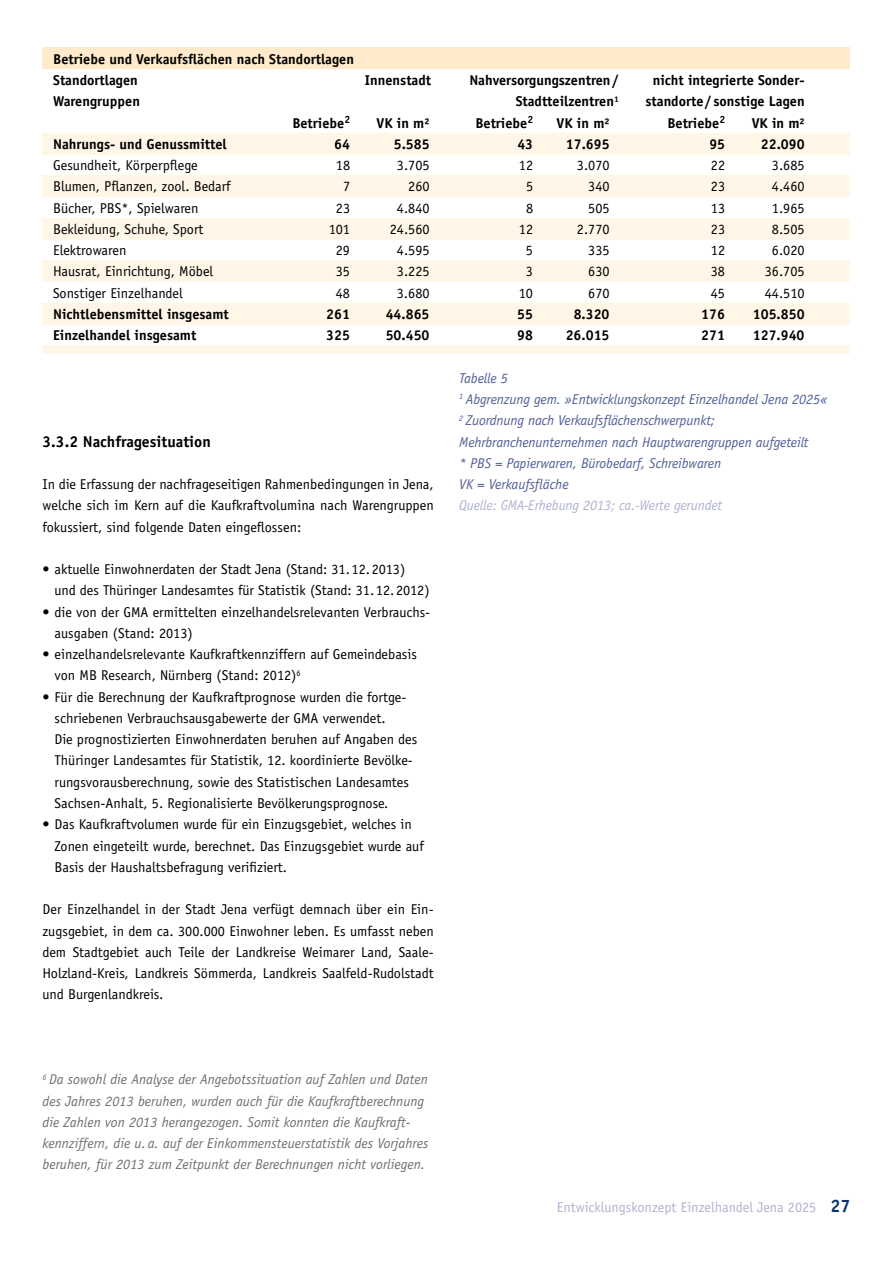
<style>
.page{position:relative;width:893px;height:1263px;background:#fff}
.page>*{position:absolute;margin:0;border:0;box-sizing:border-box;transform-origin:0 0}
.t1{font:700 15.75px "Officina Sans";color:#000}
.t2{font:14.25px/21.3px "Officina Sans";color:#000}
.t3{font:700 14.25px/21.3px "Officina Sans";color:#000}
.t4{font:italic 14.25px/21.3px "Officina Sans";color:#6f6f6e}
.t5{font:italic 14.25px/21.3px "Officina Sans";letter-spacing:-.01em;color:#535f95}
.t6{font:14.25px "Officina Sans";color:#b0b3d0}
.t7{font:italic 14.25px "Officina Sans";letter-spacing:-.01em;color:#b0b3d0}
.s1{font-weight:700;font-size:18px;color:#0d3270}
</style>
<div class="page">
<div style="left:43px;top:133px;width:807px;height:21px;background:#fff6e7"></div>
<div style="left:43px;top:175px;width:807px;height:22px;background:#fff6e7"></div>
<div style="left:43px;top:218px;width:807px;height:21px;background:#fff6e7"></div>
<div style="left:43px;top:260px;width:807px;height:22px;background:#fff6e7"></div>
<div style="left:43px;top:303px;width:807px;height:21px;background:#fff6e7"></div>
<div style="left:43px;top:345px;width:807px;height:9px;background:#fff6e7"></div>
<div style="left:43px;top:48px;width:807px;height:21px;background:#ffebcb"></div>
<p class="t3" style="left:53px;top:48px;width:302px">Betriebe und Verkaufsflächen nach Standortlagen<br>Standortlagen</p>
<p class="t3" style="left:365px;top:69px;width:68px">Innenstadt</p>
<p class="t3" style="left:469px;top:69px;width:151px">Nahversorgungszentren/</p>
<p class="t3" style="left:653px;top:69px;width:153px">nicht integrierte Sonder-</p>
<p class="t3" style="left:53px;top:91px;width:88px">Warengruppen</p>
<p class="t3" style="left:516px;top:91px;width:105px">Stadtteilzentren<sup>1</sup></p>
<p class="t3" style="left:645px;top:91px;width:161px">standorte/ sonstige Lagen</p>
<p class="t3" style="left:292px;top:112px;width:59px">Betriebe<sup>2</sup></p>
<p class="t3" style="left:377px;top:112px;width:55px">VK in m²</p>
<p class="t3" style="left:475px;top:112px;width:59px">Betriebe<sup>2</sup></p>
<p class="t3" style="left:557px;top:112px;width:55px">VK in m²</p>
<p class="t3" style="left:667px;top:112px;width:59px">Betriebe<sup>2</sup></p>
<p class="t3" style="left:752px;top:112px;width:55px">VK in m²</p>
<p class="t3" style="left:53px;top:133px;width:175px">Nahrungs- und Genussmittel</p>
<p class="t3" style="left:334px;top:133px;width:17px">64</p>
<p class="t3" style="left:394px;top:133px;width:37px">5.585</p>
<p class="t3" style="left:517px;top:133px;width:17px">43</p>
<p class="t3" style="left:566px;top:133px;width:45px">17.695</p>
<p class="t3" style="left:709px;top:133px;width:17px">95</p>
<p class="t3" style="left:761px;top:133px;width:45px">22.090</p>
<p class="t2" style="left:53px;top:155px;width:146px">Gesundheit, Körperpflege</p>
<p class="t2" style="left:336px;top:155px;width:16px">18</p>
<p class="t2" style="left:397px;top:155px;width:34px">3.705</p>
<p class="t2" style="left:519px;top:155px;width:16px">12</p>
<p class="t2" style="left:577px;top:155px;width:34px">3.070</p>
<p class="t2" style="left:711px;top:155px;width:16px">22</p>
<p class="t2" style="left:772px;top:155px;width:34px">3.685</p>
<p class="t2" style="left:53px;top:176px;width:179px">Blumen, Pflanzen, zool. Bedarf</p>
<p class="t2" style="left:343px;top:176px;width:9px">7</p>
<p class="t2" style="left:408px;top:176px;width:23px">260</p>
<p class="t2" style="left:526px;top:176px;width:9px">5</p>
<p class="t2" style="left:588px;top:176px;width:23px">340</p>
<p class="t2" style="left:711px;top:176px;width:16px">23</p>
<p class="t2" style="left:772px;top:176px;width:34px">4.460</p>
<p class="t2" style="left:53px;top:197px;width:147px">Bücher, PBS*, Spielwaren</p>
<p class="t2" style="left:336px;top:197px;width:16px">23</p>
<p class="t2" style="left:397px;top:197px;width:34px">4.840</p>
<p class="t2" style="left:526px;top:197px;width:9px">8</p>
<p class="t2" style="left:588px;top:197px;width:23px">505</p>
<p class="t2" style="left:711px;top:197px;width:16px">13</p>
<p class="t2" style="left:772px;top:197px;width:34px">1.965</p>
<p class="t2" style="left:53px;top:218px;width:152px">Bekleidung, Schuhe, Sport</p>
<p class="t2" style="left:329px;top:218px;width:23px">101</p>
<p class="t2" style="left:390px;top:218px;width:41px">24.560</p>
<p class="t2" style="left:519px;top:218px;width:16px">12</p>
<p class="t2" style="left:577px;top:218px;width:34px">2.770</p>
<p class="t2" style="left:711px;top:218px;width:16px">23</p>
<p class="t2" style="left:772px;top:218px;width:34px">8.505</p>
<p class="t2" style="left:53px;top:240px;width:75px">Elektrowaren</p>
<p class="t2" style="left:336px;top:240px;width:16px">29</p>
<p class="t2" style="left:397px;top:240px;width:34px">4.595</p>
<p class="t2" style="left:526px;top:240px;width:9px">5</p>
<p class="t2" style="left:588px;top:240px;width:23px">335</p>
<p class="t2" style="left:711px;top:240px;width:16px">12</p>
<p class="t2" style="left:772px;top:240px;width:34px">6.020</p>
<p class="t2" style="left:53px;top:261px;width:162px">Hausrat, Einrichtung, Möbel</p>
<p class="t2" style="left:336px;top:261px;width:16px">35</p>
<p class="t2" style="left:397px;top:261px;width:34px">3.225</p>
<p class="t2" style="left:526px;top:261px;width:9px">3</p>
<p class="t2" style="left:588px;top:261px;width:23px">630</p>
<p class="t2" style="left:711px;top:261px;width:16px">38</p>
<p class="t2" style="left:765px;top:261px;width:41px">36.705</p>
<p class="t2" style="left:53px;top:282px;width:131px">Sonstiger Einzelhandel</p>
<p class="t2" style="left:336px;top:282px;width:16px">48</p>
<p class="t2" style="left:397px;top:282px;width:34px">3.680</p>
<p class="t2" style="left:519px;top:282px;width:16px">10</p>
<p class="t2" style="left:588px;top:282px;width:23px">670</p>
<p class="t2" style="left:711px;top:282px;width:16px">45</p>
<p class="t2" style="left:765px;top:282px;width:41px">44.510</p>
<p class="t3" style="left:53px;top:303px;width:177px">Nichtlebensmittel insgesamt</p>
<p class="t3" style="left:326px;top:303px;width:25px">261</p>
<p class="t3" style="left:386px;top:303px;width:45px">44.865</p>
<p class="t3" style="left:517px;top:303px;width:17px">55</p>
<p class="t3" style="left:574px;top:303px;width:37px">8.320</p>
<p class="t3" style="left:701px;top:303px;width:25px">176</p>
<p class="t3" style="left:753px;top:303px;width:53px">105.850</p>
<p class="t3" style="left:53px;top:325px;width:145px">Einzelhandel insgesamt</p>
<p class="t3" style="left:326px;top:325px;width:25px">325</p>
<p class="t3" style="left:386px;top:325px;width:45px">50.450</p>
<p class="t3" style="left:517px;top:325px;width:17px">98</p>
<p class="t3" style="left:566px;top:325px;width:45px">26.015</p>
<p class="t3" style="left:701px;top:325px;width:25px">271</p>
<p class="t3" style="left:753px;top:325px;width:53px">127.940</p>
<p class="t5" style="left:459px;top:367px;width:370px">Tabelle 5<br><sup>1</sup> Abgrenzung gem. »Entwicklungskonzept Einzelhandel Jena 2025« <sup>2</sup> Zuordnung nach Verkaufsflächenschwerpunkt; Mehrbranchenunternehmen nach Hauptwarengruppen aufgeteilt<br>* PBS = Papierwaren, Bürobedarf, Schreibwaren<br>VK = Verkaufsfläche</p>
<p class="t7" style="left:459px;top:497px;width:265px">Quelle: GMA-Erhebung 2013; ca.-Werte gerundet</p>
<p class="t1" style="left:43px;top:431px;width:170px">3.3.2 Nachfragesituation</p>
<p class="t2" style="left:43px;top:474px;width:393px;text-align:justify">In die Erfassung der nachfrageseitigen Rahmenbedingungen in Jena, welche sich im Kern auf die Kaufkraftvolumina nach Warengruppen fokussiert, sind folgende Daten eingeflossen:</p>
<p class="t2" style="left:55px;top:559px;width:377px;text-indent:-12px">• aktuelle Einwohnerdaten der Stadt Jena (Stand: 31.12.2013) und des Thüringer Landesamtes für Statistik (Stand: 31.12.2012)</p>
<p class="t2" style="left:55px;top:601px;width:377px;text-indent:-12px">• die von der GMA ermittelten einzelhandelsrelevanten Verbrauchs&shy;ausgaben (Stand: 2013)</p>
<p class="t2" style="left:55px;top:644px;width:364px;text-indent:-12px">• einzelhandelsrelevante Kaufkraftkennziffern auf Gemeindebasis von MB Research, Nürnberg (Stand: 2012)<sup>6</sup></p>
<p class="t2" style="left:55px;top:686px;width:364px;text-indent:-12px">• Für die Berechnung der Kaufkraftprognose wurden die fortge&shy;schriebenen Verbrauchsausgabewerte der GMA verwendet.<br>Die prognostizierten Einwohnerdaten beruhen auf Angaben des Thüringer Landesamtes für Statistik, 12. koordinierte Bevölke&shy;rungsvorausberechnung, sowie des Statistischen Landesamtes Sachsen-Anhalt, 5. Regionalisierte Bevölkerungsprognose.</p>
<p class="t2" style="left:55px;top:814px;width:371px;text-indent:-12px">• Das Kaufkraftvolumen wurde für ein Einzugsgebiet, welches in<br>Zonen eingeteilt wurde, berechnet. Das Einzugsgebiet wurde auf<br>Basis der Haushaltsbefragung verifiziert.</p>
<p class="t2" style="left:43px;top:899px;width:393px;text-align:justify">Der Einzelhandel in der Stadt Jena verfügt demnach über ein Ein&shy;zugsgebiet, in dem ca. 300.000 Einwohner leben. Es umfasst neben dem Stadtgebiet auch Teile der Landkreise Weimarer Land, Saale-Holzland-Kreis, Landkreis Sömmerda, Landkreis Saalfeld-Rudolstadt und Burgenlandkreis.</p>
<p class="t4" style="left:43px;top:1069px;width:387px"><sup>6</sup> Da sowohl die Analyse der Angebotssituation auf Zahlen und Daten des Jahres 2013 beruhen, wurden auch für die Kaufkraftberechnung die Zahlen von 2013 herangezogen. Somit konnten die Kaufkraft&shy;kennziffern, die u. a. auf der Einkommensteuerstatistik des Vorjahres beruhen, für 2013 zum Zeitpunkt der Berechnungen nicht vorliegen.</p>
<p class="t6" style="left:557px;top:1199px;width:295px">Entwicklungskonzept Einzelhandel Jena 2025 <span class="s1">27</span></p>
</div>
